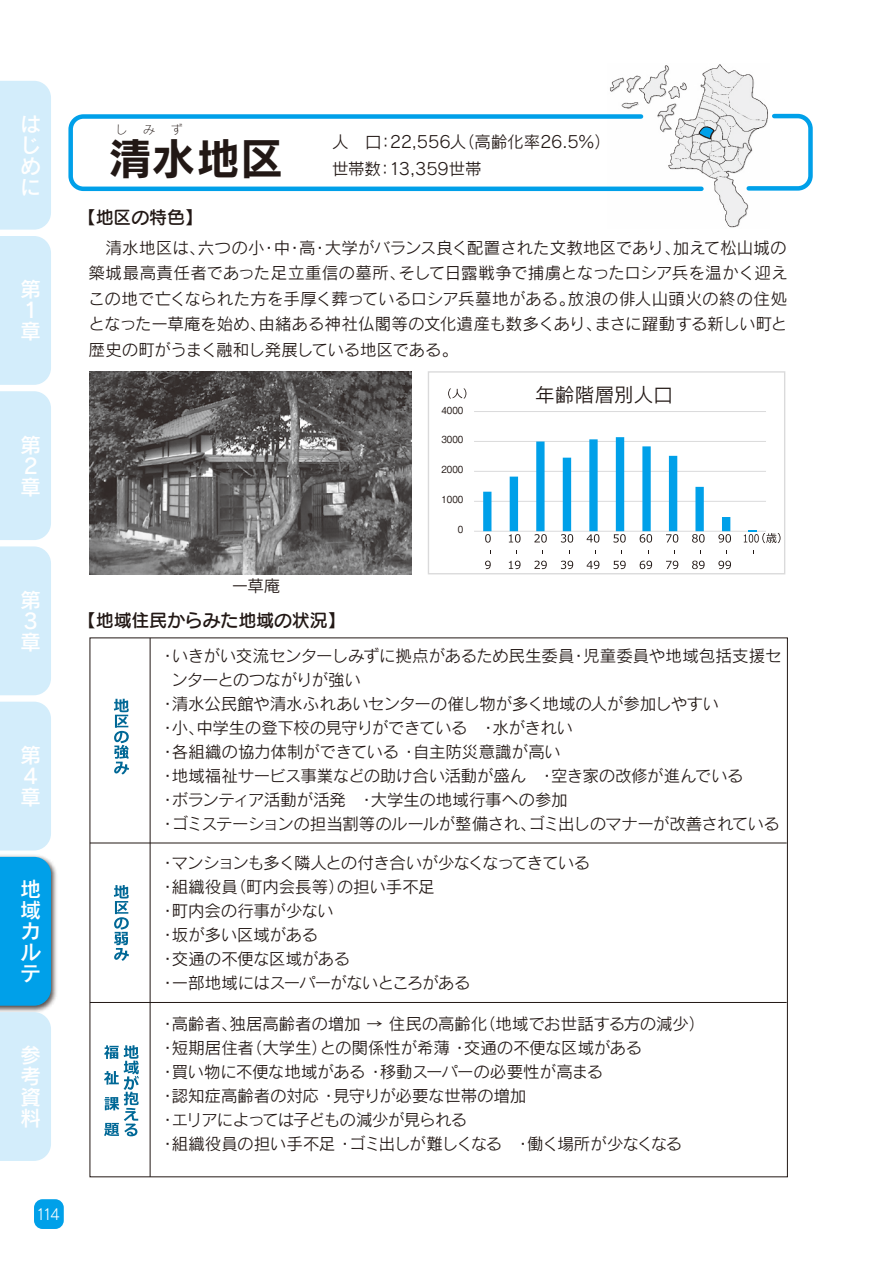
<style>
.page{position:relative;width:893px;height:1263px;background:#fff}
.page>*{position:absolute;margin:0;border:0;box-sizing:border-box;transform-origin:0 0}
.t1{font:43.5px "Rodin Pro B";color:#221815}
.t2{font:21px/21px "Rodin Pro DB";color:#fff}
.t3{font:19.5px "Rodin Pro M";letter-spacing:.01em;color:#221815}
.t4{font:18px "Seurat Pro DB";letter-spacing:-.01em;color:#221815}
.t5{font:16.5px/24px "Rodin Pro M";letter-spacing:-.02em;color:#221815}
.t6{font:16.5px "Rodin Pro M";letter-spacing:-.04em;color:#221815}
.t7{font:16.5px "Rodin Pro M";letter-spacing:-.045em;color:#221815}
.t8{font:15px "Rodin Pro M";color:#fff;scale:.9 1}
.t9{font:12px "Rodin Pro L";color:#221815}
.t10{font:500 9.75px "Gothic BBB Pro";color:#221815;scale:.9 1}
</style>
<div class="page">
<div style="left:0;top:81px;width:51px;height:149px;background:#d3edfb"></div>
<div style="left:0;top:236px;width:51px;height:149px;background:#d3edfb"></div>
<div style="left:0;top:391px;width:51px;height:149px;background:#d3edfb"></div>
<div style="left:0;top:546px;width:51px;height:149px;background:#d3edfb"></div>
<div style="left:0;top:702px;width:51px;height:148px;background:#d3edfb"></div>
<img style="left:0;top:855px;width:57px;height:157px">
<div style="left:0;top:857px;width:51px;height:149px;background:#00a0e9"></div>
<div style="left:0;top:1012px;width:51px;height:149px;background:#d3edfb"></div>
<div style="left:34px;top:1199px;width:30px;height:30px;background:#00a0e9;border-radius:9px"></div>
<svg style="left:114px;top:699px;width:15px;height:75px"></svg>
<svg style="left:114px;top:885px;width:15px;height:76px"></svg>
<svg style="left:104px;top:1045px;width:35px;height:91px"></svg>
<hr style="left:150px;top:638px;width:1px;height:539px;background:#221815">
<hr style="left:90px;top:843px;width:697px;height:1px;background:#221815">
<hr style="left:90px;top:1002px;width:697px;height:1px;background:#221815">
<img style="left:90px;top:372px;width:322px;height:202px">
<hr style="left:474px;top:531px;width:292px;height:1px;background:#dadadb">
<hr style="left:474px;top:501px;width:292px;height:1px;background:#dadadb">
<hr style="left:474px;top:471px;width:292px;height:1px;background:#dadadb">
<hr style="left:474px;top:441px;width:292px;height:1px;background:#dadadb">
<hr style="left:474px;top:411px;width:292px;height:1px;background:#dadadb">
<svg style="left:448px;top:388px;width:18px;height:10px"></svg>
<svg style="left:718px;top:561px;width:13px;height:8px"></svg>
<svg style="left:692px;top:561px;width:13px;height:8px"></svg>
<svg style="left:666px;top:561px;width:12px;height:8px"></svg>
<svg style="left:640px;top:561px;width:12px;height:8px"></svg>
<svg style="left:613px;top:561px;width:13px;height:8px"></svg>
<svg style="left:587px;top:561px;width:12px;height:8px"></svg>
<svg style="left:561px;top:561px;width:12px;height:8px"></svg>
<svg style="left:534px;top:561px;width:13px;height:8px"></svg>
<svg style="left:509px;top:561px;width:11px;height:8px"></svg>
<svg style="left:483px;top:437px;width:248px;height:106px"></svg>
<svg style="left:485px;top:561px;width:6px;height:8px"></svg>
<div style="left:428px;top:371px;width:357px;height:203px;border:1px solid #dadadb"></div>
<img style="left:610px;top:64px;width:158px;height:164px">
<svg style="left:706px;top:126px;width:9px;height:29px"></svg>
<svg style="left:68px;top:112px;width:638px;height:81px"></svg>
<svg style="left:744px;top:112px;width:69px;height:81px"></svg>
<svg style="left:744px;top:530px;width:36px;height:13px"></svg>
<p class="t2" style="left:20px;top:112px;width:21px;text-align:justify">はじめに</p>
<p class="t2" style="left:20px;top:278px;width:21px">第<br>1章</p>
<p class="t2" style="left:20px;top:433px;width:21px">第<br>2章</p>
<p class="t2" style="left:20px;top:589px;width:21px">第<br>3章</p>
<p class="t2" style="left:20px;top:744px;width:21px">第<br>4章</p>
<p class="t2" style="left:20px;top:878px;width:22px;text-align:justify">地域カルテ</p>
<p class="t2" style="left:20px;top:1044px;width:22px;text-align:justify">参考資料</p>
<p class="t8" style="left:36px;top:1204px;width:28px">114</p>
<p class="t9" style="left:115px;top:122px;width:13px">し</p>
<p class="t9" style="left:143px;top:122px;width:13px">み</p>
<p class="t9" style="left:171px;top:122px;width:13px">ず</p>
<h1 class="t1" style="left:108px;top:129px;width:178px">清水地区</h1>
<p class="t4" style="left:78px;top:206px;width:126px">【地区の特色】</p>
<p class="t5" style="left:332px;top:128px;width:280px;line-height:27px">人　口：22,556人（高齢化率26.5％）世帯数：13,359世帯</p>
<p class="t5" style="left:89px;top:234px;width:701px;line-height:25.5px;text-align:justify">　清水地区は、六つの小・中・高・大学がバランス良く配置された文教地区であり、加えて松山城の築城最高責任者であった足立重信の墓所、そして日露戦争で捕虜となったロシア兵を温かく迎えこの地で亡くなられた方を手厚く葬っているロシア兵墓地がある。放浪の俳人山頭火の終の住処となった一草庵を始め、由緒ある神社仏閣等の文化遺産も数多くあり、まさに躍動する新しい町と歴史の町がうまく融和し発展している地区である。</p>
<p class="t5" style="left:232px;top:573px;width:50px">一草庵</p>
<p class="t4" style="left:78px;top:609px;width:269px">【地域住民からみた地域の状況】</p>
<p class="t10" style="left:441px;top:402px;width:26px">4000</p>
<p class="t10" style="left:441px;top:432px;width:26px">3000</p>
<p class="t10" style="left:441px;top:461px;width:26px">2000</p>
<p class="t10" style="left:441px;top:491px;width:26px">1000</p>
<p class="t10" style="left:458px;top:521px;width:8px">0</p>
<p class="t3" style="left:535px;top:382px;width:139px">年齢階層別人口</p>
<p class="t5" style="left:159px;top:643px;width:624px">・いきがい交流センターしみずに拠点があるため民生委員・児童委員や地域包括支援セ</p>
<p class="t7" style="left:171px;top:669px;width:191px">ンターとのつながりが強い</p>
<p class="t5" style="left:159px;top:691px;width:561px">・清水公民館や清水ふれあいセンターの催し物が多く地域の人が参加しやすい</p>
<p class="t5" style="left:159px;top:715px;width:415px">・小、中学生の登下校の見守りができている　・水がきれい</p>
<p class="t5" style="left:159px;top:739px;width:403px">・各組織の協力体制ができている ・自主防災意識が高い</p>
<p class="t5" style="left:159px;top:763px;width:586px">・地域福祉サービス事業などの助け合い活動が盛ん　・空き家の改修が進んでいる</p>
<p class="t5" style="left:159px;top:787px;width:410px">・ボランティア活動が活発　・大学生の地域行事への参加</p>
<p class="t6" style="left:159px;top:813px;width:622px">・ゴミステーションの担当割等のルールが整備され、ゴミ出しのマナーが改善されている</p>
<p class="t5" style="left:159px;top:850px;width:433px">・マンションも多く隣人との付き合いが少なくなってきている・組織役員（町内会長等）の担い手不足<br>・町内会の行事が少ない<br>・坂が多い区域がある<br>・交通の不便な区域がある<br>・一部地域にはスーパーがないところがある</p>
<p class="t5" style="left:159px;top:1011px;width:556px">・高齢者、独居高齢者の増加 → 住民の高齢化（地域でお世話する方の減少）　・短期居住者（大学生）との関係性が希薄 ・交通の不便な区域がある<br>・買い物に不便な地域がある ・移動スーパーの必要性が高まる<br>・認知症高齢者の対応 ・見守りが必要な世帯の増加<br>・エリアによっては子どもの減少が見られる 　<br>・組織役員の担い手不足 ・ゴミ出しが難しくなる　・働く場所が少なくなる</p>
</div>
